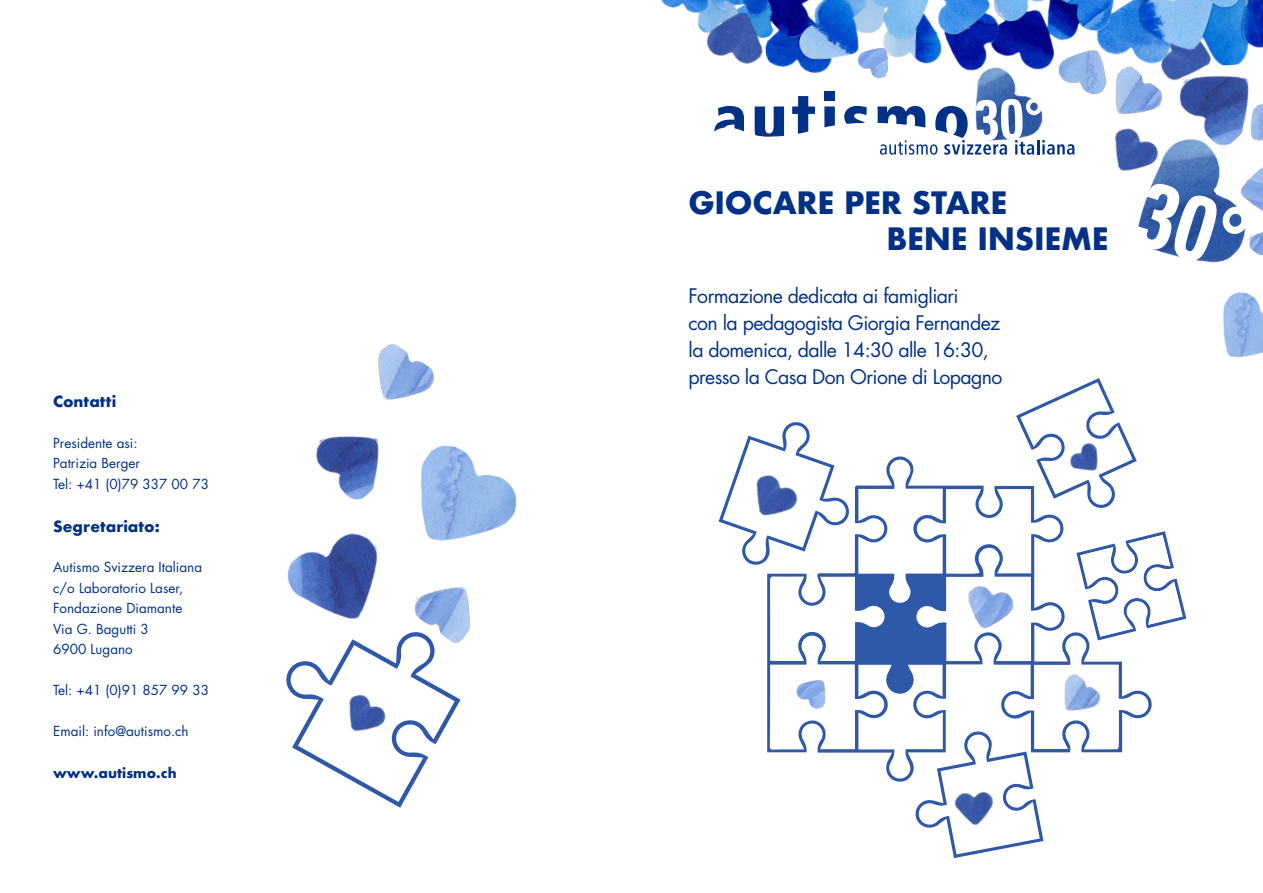
<style>
.page{position:relative;width:1263px;height:893px;background:#fff}
.page>*{position:absolute;margin:0;border:0;box-sizing:border-box;transform-origin:0 0}
.t1{font:700 30px "Futura";letter-spacing:-.01em;color:#003186}
.t2{font:19.5px "Futura";letter-spacing:-.03em;color:#003186}
.t3{font:700 15px "Futura";color:#003186}
.t4{font:13.5px "Futura";color:#003186}
.t5{font:700 13.5px "Futura";color:#003186}
</style>
<div class="page">
<img style="left:661px;top:0;width:602px;height:79px">
<img style="left:1262px;top:34px;width:1px;height:15px">
<img style="left:945px;top:64px;width:92px;height:34px">
<svg style="left:844px;top:106px;width:23px;height:18px"></svg>
<div style="left:824px;top:91px;width:11px;height:10px;background:#003186"></div>
<svg style="left:824px;top:106px;width:11px;height:21px"></svg>
<svg style="left:792px;top:96px;width:23px;height:38px"></svg>
<svg style="left:755px;top:106px;width:29px;height:31px"></svg>
<svg style="left:714px;top:106px;width:30px;height:26px"></svg>
<svg style="left:877px;top:98px;width:197px;height:57px"></svg>
<img style="left:1116px;top:63px;width:51px;height:50px">
<img style="left:1252px;top:245px;width:11px;height:11px">
<img style="left:1180px;top:152px;width:30px;height:16px">
<svg style="left:1138px;top:168px;width:114px;height:95px"></svg>
<img style="left:1210px;top:152px;width:53px;height:93px">
<img style="left:1170px;top:49px;width:93px;height:103px">
<img style="left:1223px;top:292px;width:40px;height:66px">
<img style="left:1114px;top:113px;width:66px;height:89px">
<img style="left:683px;top:0;width:95px;height:79px">
<img style="left:1037px;top:23px;width:92px;height:85px">
<img style="left:849px;top:32px;width:50px;height:47px">
<img style="left:378px;top:344px;width:56px;height:57px">
<img style="left:414px;top:607px;width:56px;height:34px">
<img style="left:287px;top:533px;width:77px;height:87px">
<img style="left:360px;top:445px;width:157px;height:162px">
<img style="left:316px;top:436px;width:84px;height:69px">
<svg style="left:767px;top:456px;width:385px;height:326px"></svg>
<svg style="left:719px;top:422px;width:131px;height:144px"></svg>
<svg style="left:1016px;top:378px;width:121px;height:131px"></svg>
<svg style="left:915px;top:731px;width:128px;height:127px"></svg>
<svg style="left:1076px;top:531px;width:110px;height:109px"></svg>
<img style="left:734px;top:461px;width:84px;height:84px">
<img style="left:1061px;top:428px;width:58px;height:58px">
<img style="left:1052px;top:672px;width:52px;height:51px">
<img style="left:788px;top:665px;width:48px;height:47px">
<img style="left:952px;top:782px;width:54px;height:54px">
<img style="left:948px;top:566px;width:90px;height:89px">
<svg style="left:286px;top:630px;width:174px;height:178px"></svg>
<img style="left:328px;top:682px;width:76px;height:76px">
<p class="t3" style="left:53px;top:391px;width:65px">Contatti</p>
<p class="t4" style="left:53px;top:434px;width:86px">Presidente asi:</p>
<p class="t4" style="left:53px;top:454px;width:88px">Patrizia Berger</p>
<p class="t4" style="left:53px;top:474px;width:157px">Tel: +41 (0)79 337 00 73</p>
<p class="t3" style="left:53px;top:515px;width:108px">Segretariato:</p>
<p class="t4" style="left:53px;top:558px;width:151px">Autismo Svizzera Italiana</p>
<p class="t4" style="left:53px;top:578px;width:132px">c/o Laboratorio Laser,</p>
<p class="t4" style="left:53px;top:599px;width:131px">Fondazione Diamante</p>
<p class="t4" style="left:53px;top:619px;width:97px">Via G. Bagutti 3</p>
<p class="t4" style="left:53px;top:640px;width:81px">6900 Lugano</p>
<p class="t4" style="left:53px;top:680px;width:157px">Tel: +41 (0)91 857 99 33</p>
<p class="t4" style="left:53px;top:721px;width:137px">Email: info@autismo.ch</p>
<p class="t5" style="left:53px;top:764px;width:125px">www.autismo.ch</p>
<p class="t1" style="left:688px;top:181px;width:320px">GIOCARE PER STARE</p>
<p class="t1" style="left:886px;top:217px;width:224px">BENE INSIEME</p>
<p class="t2" style="left:688px;top:282px;width:272px">Formazione dedicata ai famigliari</p>
<p class="t2" style="left:688px;top:309px;width:313px">con la pedagogista Giorgia Fernandez</p>
<p class="t2" style="left:688px;top:336px;width:302px">la domenica, dalle 14:30 alle 16:30,</p>
<p class="t2" style="left:688px;top:363px;width:315px">presso la Casa Don Orione di Lopagno</p>
</div>
